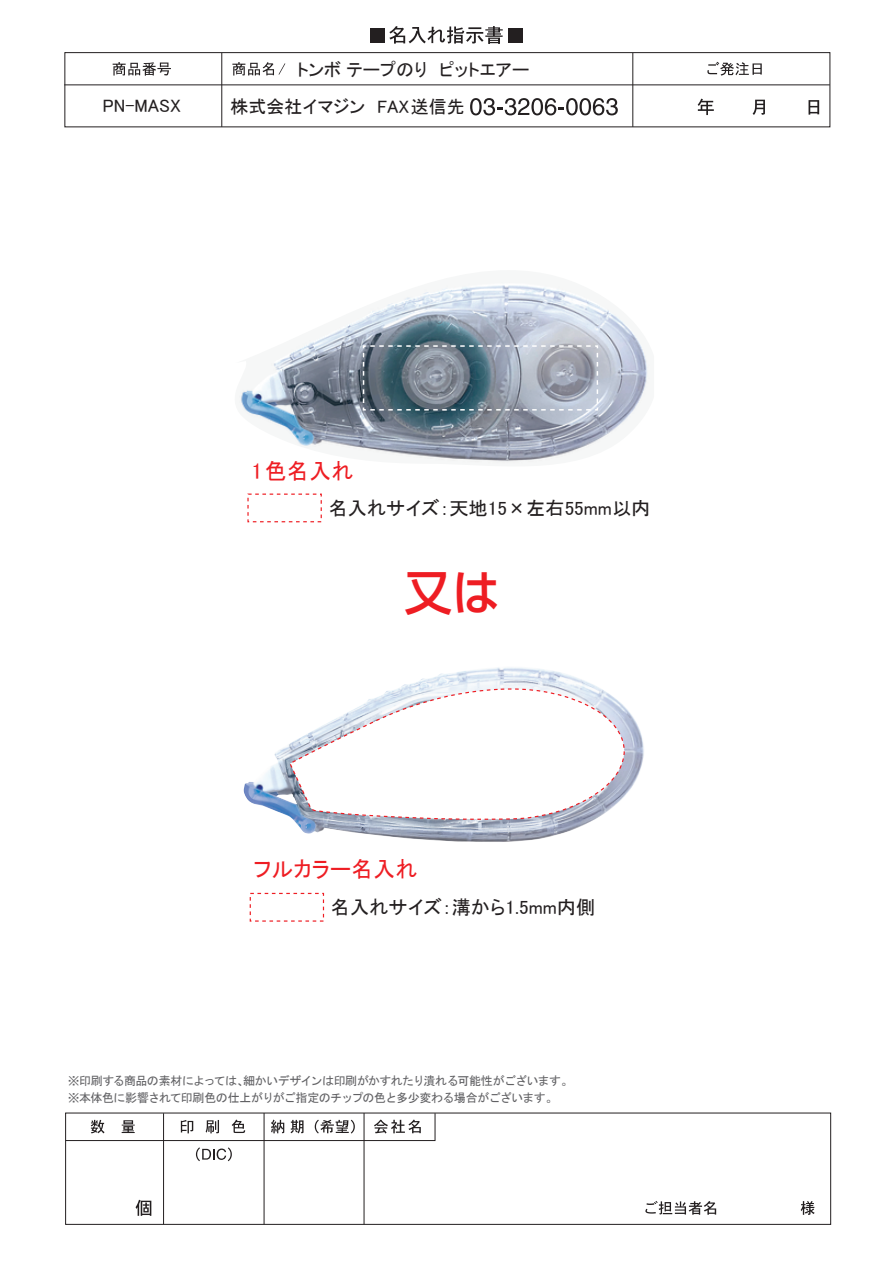
<style>
.page{position:relative;width:893px;height:1263px;background:#fff}
.page>*{position:absolute;margin:0;border:0;box-sizing:border-box;transform-origin:0 0}
.t1{font:500 48px "Shin Go Pro";color:#ee1d23}
.t2{font:22.5px "MS P Gothic";letter-spacing:.02em;color:#ee1d23}
.t3{font:19.2px "MS P Gothic";color:#231f20}
.t4{font:18px "MS P Gothic";color:#231f20}
.t5{font:12px/17px "MS Gothic";letter-spacing:-.045em;color:#616164}
</style>
<div class="page">
<div style="left:65px;top:1113px;width:766px;height:112px;border:1px solid #231f20"></div>
<hr style="left:264px;top:1113px;width:1px;height:111px;background:#231f20">
<hr style="left:163px;top:1113px;width:1px;height:111px;background:#231f20">
<hr style="left:364px;top:1113px;width:1px;height:111px;background:#231f20">
<svg style="left:65px;top:1112px;width:371px;height:29px"></svg>
<svg style="left:196px;top:1147px;width:36px;height:14px"></svg>
<svg style="left:136px;top:1200px;width:15px;height:16px"></svg>
<svg style="left:645px;top:1201px;width:71px;height:14px"></svg>
<svg style="left:801px;top:1201px;width:14px;height:14px"></svg>
<div style="left:64px;top:52px;width:766px;height:75px;border:1px solid #231f20"></div>
<svg style="left:698px;top:99px;width:16px;height:16px"></svg>
<svg style="left:753px;top:100px;width:12px;height:15px"></svg>
<svg style="left:808px;top:100px;width:11px;height:15px"></svg>
<hr style="left:221px;top:53px;width:1px;height:74px;background:#231f20">
<div style="left:370px;top:28px;width:15px;height:14px;background:#231f20"></div>
<svg style="left:389px;top:26px;width:114px;height:18px"></svg>
<div style="left:508px;top:28px;width:15px;height:14px;background:#231f20"></div>
<svg style="left:470px;top:98px;width:148px;height:17px"></svg>
<hr style="left:632px;top:53px;width:1px;height:74px;background:#231f20">
<hr style="left:64px;top:84px;width:766px;height:1px;background:#231f20">
<div style="left:247px;top:493px;width:75px;height:29px;background:#fff;border:1px dashed #ee1d23"></div>
<svg style="left:113px;top:62px;width:58px;height:14px"></svg>
<svg style="left:232px;top:62px;width:53px;height:14px"></svg>
<svg style="left:707px;top:62px;width:55px;height:14px"></svg>
<img style="left:239px;top:282px;width:411px;height:181px">
<svg style="left:362px;top:345px;width:237px;height:66px;background:#828f9b"></svg>
<img style="left:244px;top:670px;width:230px;height:164px">
<svg style="left:288px;top:688px;width:336px;height:132px"></svg>
<h3 class="t4" style="left:103px;top:96px;width:80px">PN-MASX</h3>
<h3 class="t4" style="left:297px;top:60px;width:234px">トンボ テープのり　ピットエアー</h3>
<h3 class="t4" style="left:231px;top:98px;width:236px">株式会社イマジン FAX送信先</h3>
<h2 class="t2" style="left:251px;top:459px;width:103px">1色名入れ</h2>
<h3 class="t3" style="left:329px;top:498px;width:323px">名入れサイズ：天地15×左右55mm以内</h3>
<h1 class="t1" style="left:404px;top:553px;width:97px">又は</h1>
<h2 class="t2" style="left:254px;top:857px;width:165px">フルカラー名入れ</h2>
<h3 class="t3" style="left:331px;top:897px;width:266px">名入れサイズ：溝から1.5mm内側</h3>
<p class="t5" style="left:68px;top:1072px;width:507px">※印刷する商品の素材によっては、細かいデザインは印刷がかすれたり潰れる可能性がございます。※本体色に影響されて印刷色の仕上がりがご指定のチップの色と多少変わる場合がございます。</p>
</div>
